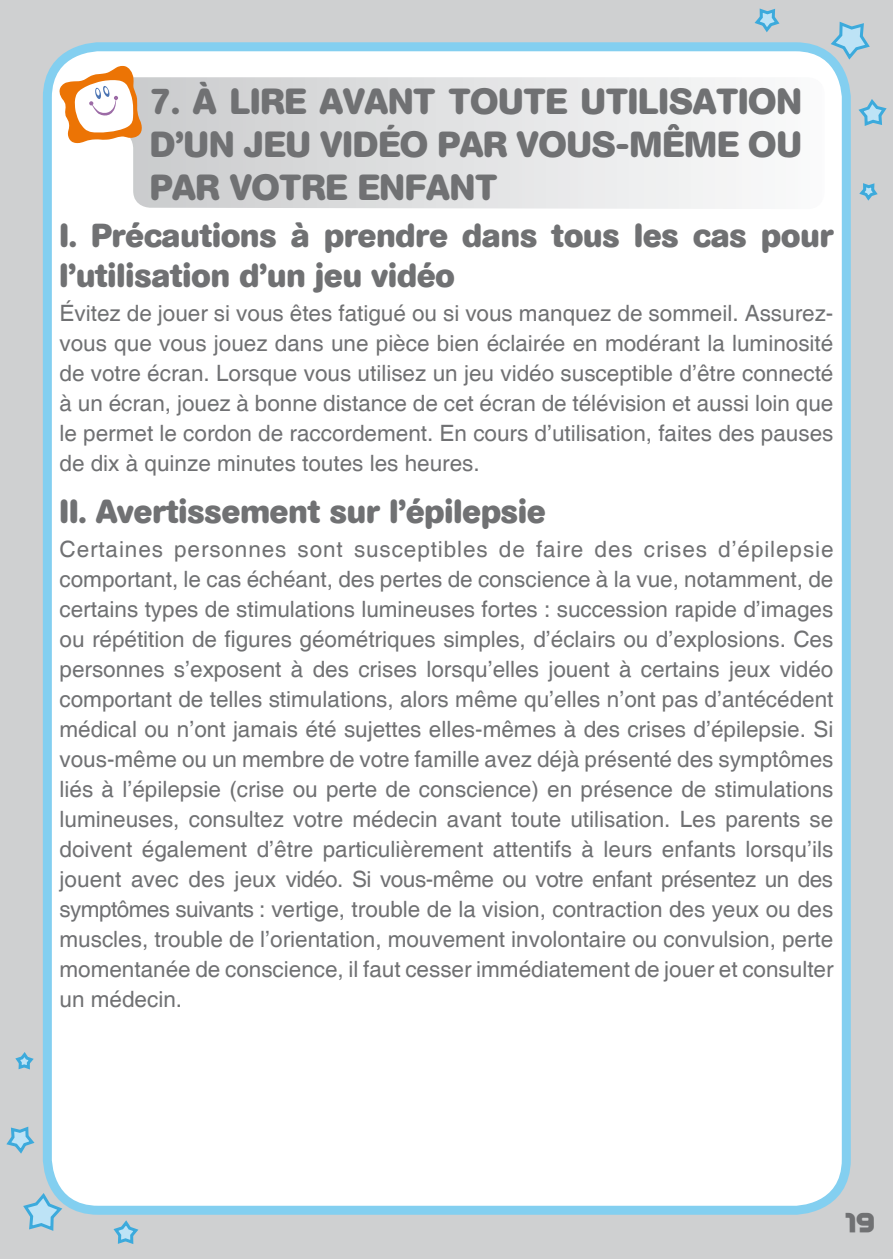
<style>
.page{position:relative;width:893px;height:1259px;background:#cfd0d1}
.page>*{position:absolute;margin:0;border:0;box-sizing:border-box;transform-origin:0 0}
.t1{font:700 36px/43.2px "AG Book Rounded";color:#707173;text-align:justify}
.t2{font:700 33px/39.6px "AG Book Rounded";color:#707173}
.t3{font:italic 24px "Mathmos Original";color:#707173}
.t4{font:22.5px/30px "Helvetica";color:#707173;text-align:justify}
</style>
<div class="page">
<svg style="left:828px;top:21px;width:42px;height:41px"></svg>
<svg style="left:858px;top:99px;width:29px;height:27px"></svg>
<svg style="left:754px;top:8px;width:26px;height:24px"></svg>
<svg style="left:859px;top:183px;width:19px;height:18px"></svg>
<svg style="left:23px;top:1190px;width:42px;height:41px"></svg>
<svg style="left:6px;top:1126px;width:29px;height:28px"></svg>
<svg style="left:113px;top:1220px;width:26px;height:24px"></svg>
<svg style="left:15px;top:1052px;width:19px;height:18px"></svg>
<div style="left:47px;top:47px;width:799px;height:1163px;background:#fff;border-radius:51px"></div>
<div style="left:43px;top:42px;width:808px;height:1172px;border:9px solid #83cff0;border-radius:51px"></div>
<svg style="left:76px;top:77px;width:660px;height:132px"></svg>
<svg style="left:56px;top:66px;width:89px;height:77px"></svg>
<h1 class="t1" style="left:150px;top:81px;width:653px">7. À LIRE AVANT TOUTE UTILISATION D’UN JEU VIDÉO PAR VOUS-MÊME OU PAR VOTRE ENFANT</h1>
<h2 class="t2" style="left:60px;top:217px;width:775px">I. Précautions à prendre dans tous les cas pour l’utilisation d’un jeu vidéo</h2>
<p class="t4" style="left:60px;top:298px;width:775px">Évitez de jouer si vous êtes fatigué ou si vous manquez de sommeil. Assurez&shy;vous que vous jouez dans une pièce bien éclairée en modérant la luminosité de votre écran. Lorsque vous utilisez un jeu vidéo susceptible d’être connecté à un écran, jouez à bonne distance de cet écran de télévision et aussi loin que le permet le cordon de raccordement. En cours d’utilisation, faites des pauses de dix à quinze minutes toutes les heures.</p>
<h2 class="t2" style="left:60px;top:492px;width:488px">II. Avertissement sur l’épilepsie</h2>
<p class="t4" style="left:60px;top:535px;width:776px">Certaines personnes sont susceptibles de faire des crises d’épilepsie comportant, le cas échéant, des pertes de conscience à la vue, notamment, de certains types de stimulations lumineuses fortes : succession rapide d’images ou répétition de figures géométriques simples, d’éclairs ou d’explosions. Ces personnes s’exposent à des crises lorsqu’elles jouent à certains jeux vidéo comportant de telles stimulations, alors même qu’elles n’ont pas d’antécédent médical ou n’ont jamais été sujettes elles-mêmes à des crises d’épilepsie. Si vous-même ou un membre de votre famille avez déjà présenté des symptômes liés à l’épilepsie (crise ou perte de conscience) en présence de stimulations lumineuses, consultez votre médecin avant toute utilisation. Les parents se doivent également d’être particulièrement attentifs à leurs enfants lorsqu’ils jouent avec des jeux vidéo. Si vous-même ou votre enfant présentez un des symptômes suivants : vertige, trouble de la vision, contraction des yeux ou des muscles, trouble de l’orientation, mouvement involontaire ou convulsion, perte momentanée de conscience, il faut cesser immédiatement de jouer et consulter un médecin.</p>
<p class="t3" style="left:847px;top:1209px;width:32px">19</p>
</div>
